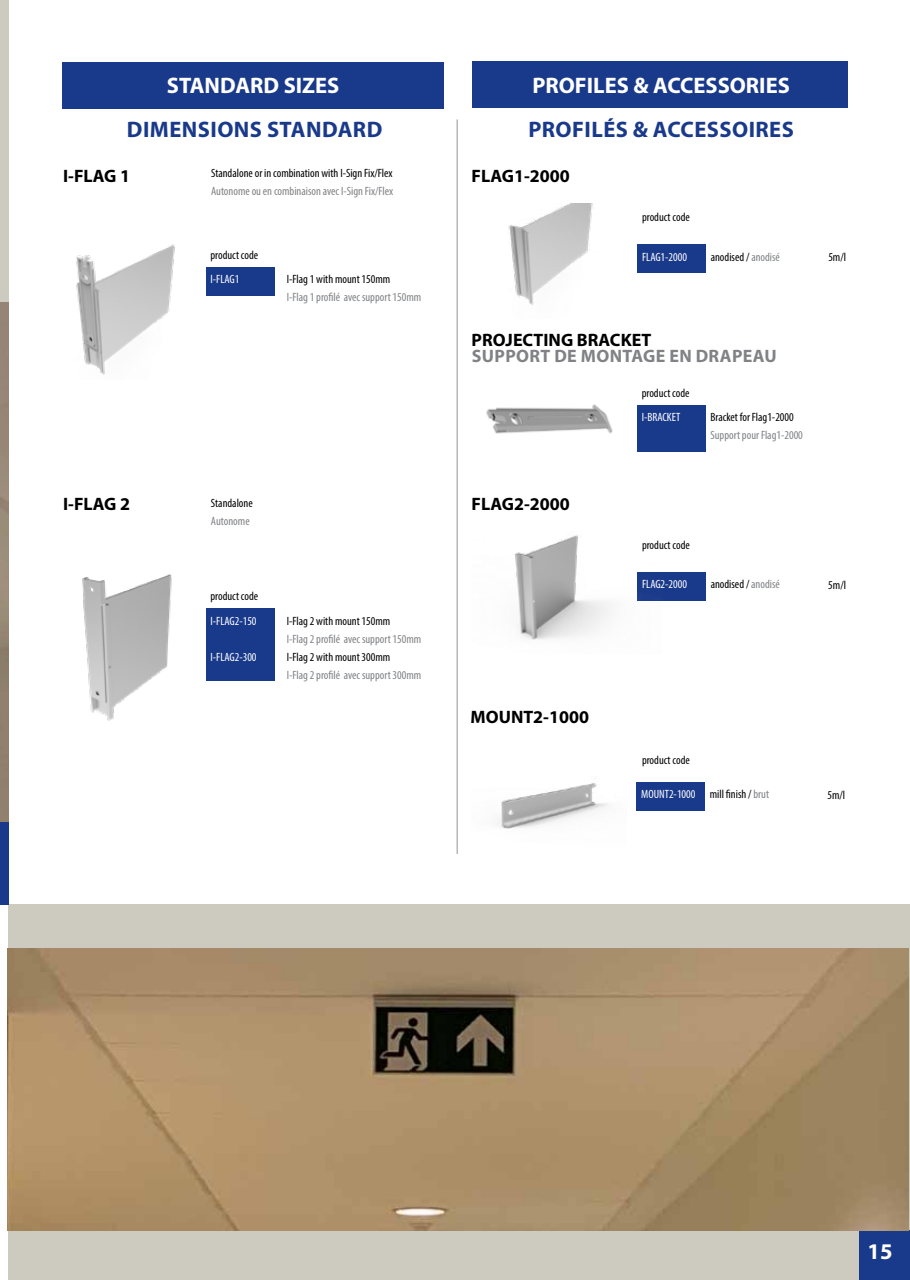
<style>
.page{position:relative;width:910px;height:1280px;background:#fff}
.page>*{position:absolute;margin:0;border:0;box-sizing:border-box;transform-origin:0 0}
.t1{font:700 22.5px "Myriad Pro";letter-spacing:.02em;color:#19398a}
.t2{font:700 22.5px "Myriad Pro";color:#fff}
.t3{font:700 18px "Myriad Pro";color:#000}
.t4{font:700 18px "Myriad Pro";letter-spacing:.02em;color:#808285}
.t5{font:condensed 12px "Myriad Pro";color:#000}
.t6{font:condensed 12px "Myriad Pro";color:#808285}
.t7{font:condensed 12px "Myriad Pro";color:#fff}
.s1{color:#808285}
.s2{color:#000}
</style>
<div class="page">
<div style="left:9px;top:904px;width:901px;height:376px;background:#cdcbbf"></div>
<svg style="left:0;top:0;width:9px;height:826px;background:#a99e8f"></svg>
<div style="left:0;top:822px;width:9px;height:82px;background:#19398a"></div>
<hr style="left:457px;top:119px;width:1px;height:735px;background:#939598">
<div style="left:63px;top:62px;width:381px;height:46px;background:#19398a"></div>
<div style="left:472px;top:62px;width:375px;height:46px;background:#19398a"></div>
<div style="left:638px;top:244px;width:68px;height:29px;background:#19398a"></div>
<div style="left:859px;top:1230px;width:51px;height:50px;background:#19398a"></div>
<img style="left:8px;top:948px;width:901px;height:282px">
<div style="left:206px;top:267px;width:68px;height:29px;background:#19398a"></div>
<img style="left:76px;top:244px;width:99px;height:131px">
<div style="left:637px;top:405px;width:69px;height:46px;background:#19398a"></div>
<img style="left:486px;top:404px;width:127px;height:30px">
<img style="left:508px;top:203px;width:85px;height:102px">
<div style="left:206px;top:608px;width:68px;height:73px;background:#19398a"></div>
<img style="left:82px;top:574px;width:90px;height:147px">
<div style="left:637px;top:782px;width:68px;height:29px;background:#19398a"></div>
<img style="left:497px;top:783px;width:112px;height:46px">
<div style="left:638px;top:572px;width:68px;height:28px;background:#19398a"></div>
<img style="left:514px;top:535px;width:147px;height:105px">
<h1 class="t2" style="left:167px;top:71px;width:174px">STANDARD SIZES</h1>
<h1 class="t2" style="left:532px;top:71px;width:259px">PROFILES &amp; ACCESSORIES</h1>
<h1 class="t1" style="left:127px;top:115px;width:257px">DIMENSIONS STANDARD</h1>
<h1 class="t1" style="left:528px;top:115px;width:267px">PROFILÉS &amp; ACCESSOIRES</h1>
<h2 class="t3" style="left:63px;top:164px;width:68px">I-FLAG 1</h2>
<h2 class="t3" style="left:63px;top:492px;width:68px">I-FLAG 2</h2>
<p class="t5" style="left:211px;top:166px;width:183px">Standalone or in combination with I-Sign Fix/Flex</p>
<p class="t6" style="left:211px;top:184px;width:184px">Autonome ou en combinaison avec I-Sign Fix/Flex</p>
<p class="t5" style="left:210px;top:248px;width:49px">product code</p>
<p class="t7" style="left:210px;top:272px;width:30px">I-FLAG1</p>
<p class="t5" style="left:287px;top:272px;width:105px">I-Flag 1 with mount 150mm</p>
<p class="t6" style="left:287px;top:290px;width:136px">I-Flag 1 profilé avec support 150mm</p>
<p class="t5" style="left:211px;top:495px;width:43px">Standalone</p>
<p class="t6" style="left:211px;top:514px;width:40px">Autonome</p>
<p class="t5" style="left:210px;top:589px;width:49px">product code</p>
<p class="t7" style="left:210px;top:613px;width:48px">I-FLAG2-150</p>
<p class="t7" style="left:210px;top:649px;width:48px">I-FLAG2-300</p>
<p class="t5" style="left:287px;top:613px;width:105px">I-Flag 2 with mount 150mm</p>
<p class="t6" style="left:287px;top:631px;width:136px">I-Flag 2 profilé avec support 150mm</p>
<p class="t5" style="left:287px;top:649px;width:105px">I-Flag 2 with mount 300mm</p>
<p class="t6" style="left:287px;top:667px;width:136px">I-Flag 2 profilé avec support 300mm</p>
<h2 class="t3" style="left:472px;top:164px;width:100px">FLAG1-2000</h2>
<p class="t5" style="left:642px;top:210px;width:49px">product code</p>
<p class="t7" style="left:642px;top:250px;width:46px">FLAG1-2000</p>
<p class="t5" style="left:711px;top:250px;width:71px">anodised / <span class="s1">anodisé</span></p>
<p class="t5" style="left:828px;top:250px;width:19px">5m/l</p>
<h2 class="t3" style="left:472px;top:328px;width:181px">PROJECTING BRACKET</h2>
<h2 class="t4" style="left:472px;top:344px;width:306px">SUPPORT DE MONTAGE EN DRAPEAU</h2>
<h2 class="t3" style="left:472px;top:492px;width:100px">FLAG2-2000</h2>
<p class="t5" style="left:642px;top:385px;width:49px">product code</p>
<p class="t7" style="left:642px;top:410px;width:40px">I-BRACKET</p>
<p class="t5" style="left:710px;top:410px;width:85px">Bracket for Flag1-2000</p>
<p class="t6" style="left:710px;top:428px;width:94px">Support pour Flag1-2000</p>
<p class="t5" style="left:642px;top:538px;width:49px">product code</p>
<p class="t7" style="left:642px;top:577px;width:46px">FLAG2-2000</p>
<p class="t5" style="left:711px;top:577px;width:71px">anodised / <span class="s1">anodisé</span></p>
<p class="t5" style="left:828px;top:578px;width:19px">5m/l</p>
<h2 class="t3" style="left:471px;top:705px;width:120px">MOUNT2-1000</h2>
<p class="t5" style="left:642px;top:753px;width:49px">product code</p>
<p class="t7" style="left:641px;top:787px;width:129px">MOUNT2-1000 <span class="s2">mill finish /</span> <span class="s1">brut</span></p>
<p class="t5" style="left:827px;top:788px;width:19px">5m/l</p>
<h1 class="t2" style="left:868px;top:1237px;width:26px">15</h1>
</div>
